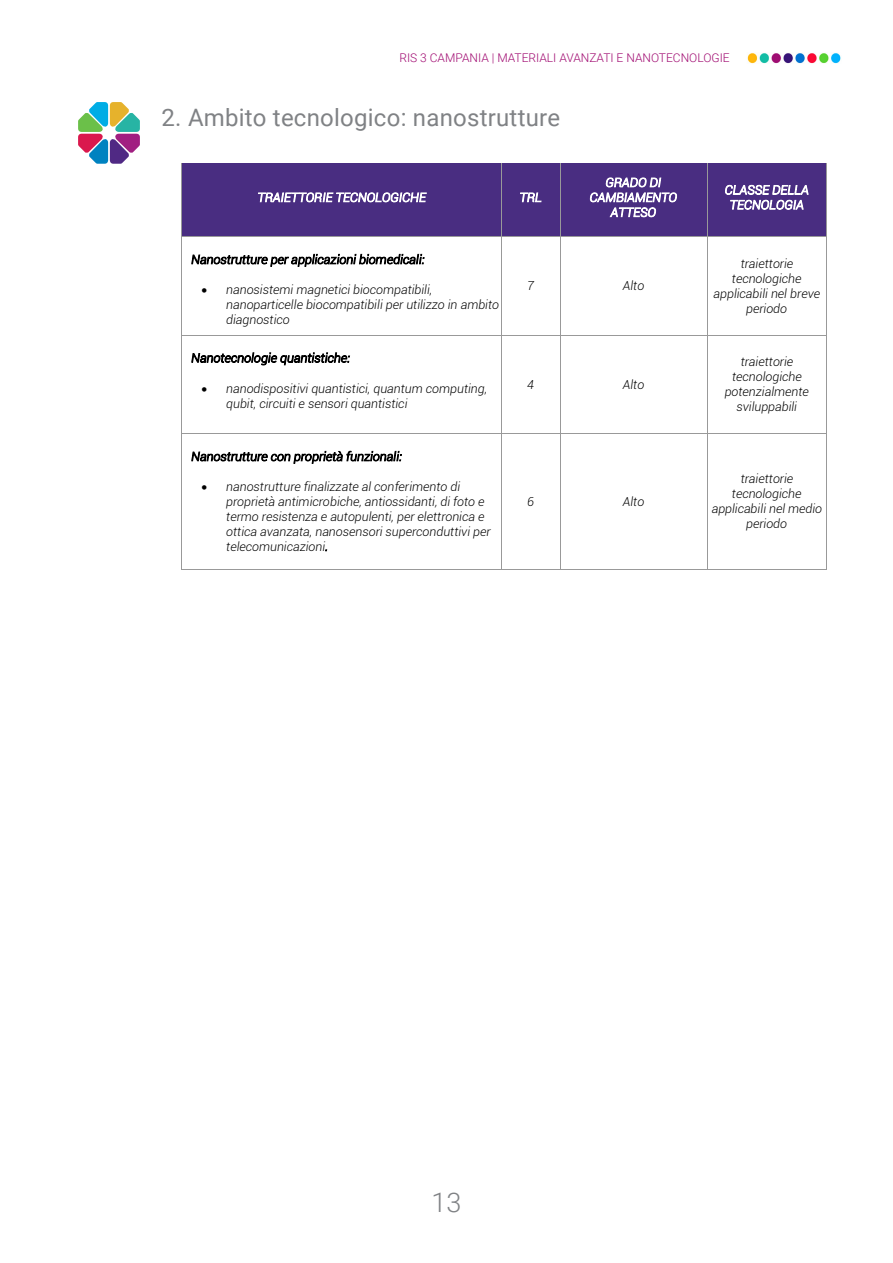
<style>
.page{position:relative;width:893px;height:1263px;background:#fff}
.page>*{position:absolute;margin:0;border:0;box-sizing:border-box;transform-origin:0 0}
.t1{font:300 27px "Roboto";color:#808285}
.t2{font:24px "Roboto";letter-spacing:.01em;color:#808285}
.t3{font:italic 300 12.45px/14.9px "Roboto";color:#000}
.t4{font:italic 300 12.45px/14.9px "Roboto";color:#fff;text-align:center}
.t5{font:300 12px "Roboto";color:#a10c72}
</style>
<div class="page">
<img style="left:747px;top:53px;width:94px;height:11px">
<svg style="left:78px;top:102px;width:62px;height:62px"></svg>
<div style="left:182px;top:164px;width:319px;height:72px;background:#492d81"></div>
<div style="left:502px;top:164px;width:58px;height:72px;background:#492d81"></div>
<div style="left:560px;top:164px;width:146px;height:26px;background:#492d81"></div>
<div style="left:560px;top:190px;width:146px;height:15px;background:#492d81"></div>
<div style="left:560px;top:205px;width:146px;height:31px;background:#492d81"></div>
<div style="left:707px;top:164px;width:120px;height:72px;background:#492d81"></div>
<hr style="left:181px;top:164px;width:1px;height:72px;background:#999">
<hr style="left:501px;top:164px;width:1px;height:72px;background:#999">
<hr style="left:560px;top:164px;width:1px;height:72px;background:#999">
<hr style="left:707px;top:164px;width:1px;height:72px;background:#999">
<hr style="left:827px;top:164px;width:1px;height:72px;background:#999">
<hr style="left:182px;top:236px;width:319px;height:1px;background:#999">
<hr style="left:502px;top:236px;width:58px;height:1px;background:#999">
<hr style="left:560px;top:236px;width:147px;height:1px;background:#999">
<hr style="left:707px;top:236px;width:120px;height:1px;background:#999">
<hr style="left:181px;top:237px;width:1px;height:98px;background:#999">
<hr style="left:501px;top:237px;width:1px;height:98px;background:#999">
<hr style="left:560px;top:237px;width:1px;height:98px;background:#999">
<hr style="left:707px;top:237px;width:1px;height:98px;background:#999">
<hr style="left:827px;top:237px;width:1px;height:98px;background:#999">
<hr style="left:182px;top:335px;width:319px;height:1px;background:#999">
<hr style="left:502px;top:335px;width:58px;height:1px;background:#999">
<hr style="left:560px;top:335px;width:147px;height:1px;background:#999">
<hr style="left:707px;top:335px;width:120px;height:1px;background:#999">
<hr style="left:181px;top:336px;width:1px;height:97px;background:#999">
<hr style="left:501px;top:336px;width:1px;height:97px;background:#999">
<hr style="left:560px;top:336px;width:1px;height:97px;background:#999">
<hr style="left:707px;top:336px;width:1px;height:97px;background:#999">
<hr style="left:827px;top:336px;width:1px;height:97px;background:#999">
<hr style="left:182px;top:433px;width:319px;height:1px;background:#999">
<hr style="left:502px;top:433px;width:58px;height:1px;background:#999">
<hr style="left:560px;top:433px;width:147px;height:1px;background:#999">
<hr style="left:707px;top:433px;width:120px;height:1px;background:#999">
<hr style="left:181px;top:434px;width:1px;height:135px;background:#999">
<hr style="left:182px;top:569px;width:319px;height:1px;background:#999">
<hr style="left:501px;top:434px;width:1px;height:135px;background:#999">
<hr style="left:502px;top:569px;width:58px;height:1px;background:#999">
<hr style="left:560px;top:434px;width:1px;height:135px;background:#999">
<hr style="left:560px;top:569px;width:147px;height:1px;background:#999">
<hr style="left:707px;top:434px;width:1px;height:135px;background:#999">
<hr style="left:707px;top:569px;width:120px;height:1px;background:#999">
<hr style="left:827px;top:434px;width:1px;height:135px;background:#999">
<p class="t5" style="left:399px;top:49px;width:332px">RIS 3 CAMPANIA | MATERIALI AVANZATI E NANOTECNOLOGIE</p>
<p class="t2" style="left:162px;top:101px;width:400px">2. Ambito tecnologico: nanostrutture</p>
<p class="t4" style="left:257px;top:189px;width:170px">TRAIETTORIE TECNOLOGICHE</p>
<p class="t4" style="left:519px;top:189px;width:24px">TRL</p>
<p class="t4" style="left:590px;top:175px;width:89px">GRADO DI<br>CAMBIAMENTO<br>ATTESO</p>
<p class="t4" style="left:725px;top:182px;width:86px">CLASSE DELLA<br>TECNOLOGIA</p>
<p class="t3" style="left:191px;top:252px;width:235px">Nanostrutture per applicazioni biomedicali:</p>
<p class="t3" style="left:226px;top:282px;width:274px;text-indent:-25px">• nanosistemi magnetici biocompatibili, nanoparticelle biocompatibili per utilizzo in ambito diagnostico</p>
<p class="t3" style="left:527px;top:278px;width:8px">7</p>
<p class="t3" style="left:623px;top:278px;width:23px">Alto</p>
<p class="t3" style="left:191px;top:350px;width:160px">Nanotecnologie quantistiche:</p>
<p class="t3" style="left:226px;top:380px;width:262px;text-indent:-25px">• nanodispositivi quantistici, quantum computing, qubit, circuiti e sensori quantistici</p>
<p class="t3" style="left:527px;top:377px;width:8px">4</p>
<p class="t3" style="left:623px;top:377px;width:23px">Alto</p>
<p class="t3" style="left:191px;top:449px;width:212px">Nanostrutture con proprietà funzionali:</p>
<p class="t3" style="left:226px;top:479px;width:266px;text-indent:-25px">• nanostrutture finalizzate al conferimento di proprietà antimicrobiche, antiossidanti, di foto e termo resistenza e autopulenti, per elettronica e ottica avanzata, nanosensori superconduttivi per telecomunicazioni.</p>
<p class="t3" style="left:527px;top:493px;width:8px">6</p>
<p class="t3" style="left:623px;top:493px;width:23px">Alto</p>
<p class="t3" style="left:714px;top:256px;width:108px;text-align:center">traiettorie tecnologiche applicabili nel breve periodo</p>
<p class="t3" style="left:725px;top:354px;width:86px;text-align:center">traiettorie tecnologiche potenzialmente sviluppabili</p>
<p class="t3" style="left:712px;top:471px;width:112px;text-align:center">traiettorie tecnologiche applicabili nel medio periodo</p>
<h1 class="t1" style="left:431px;top:1183px;width:31px">13</h1>
</div>
